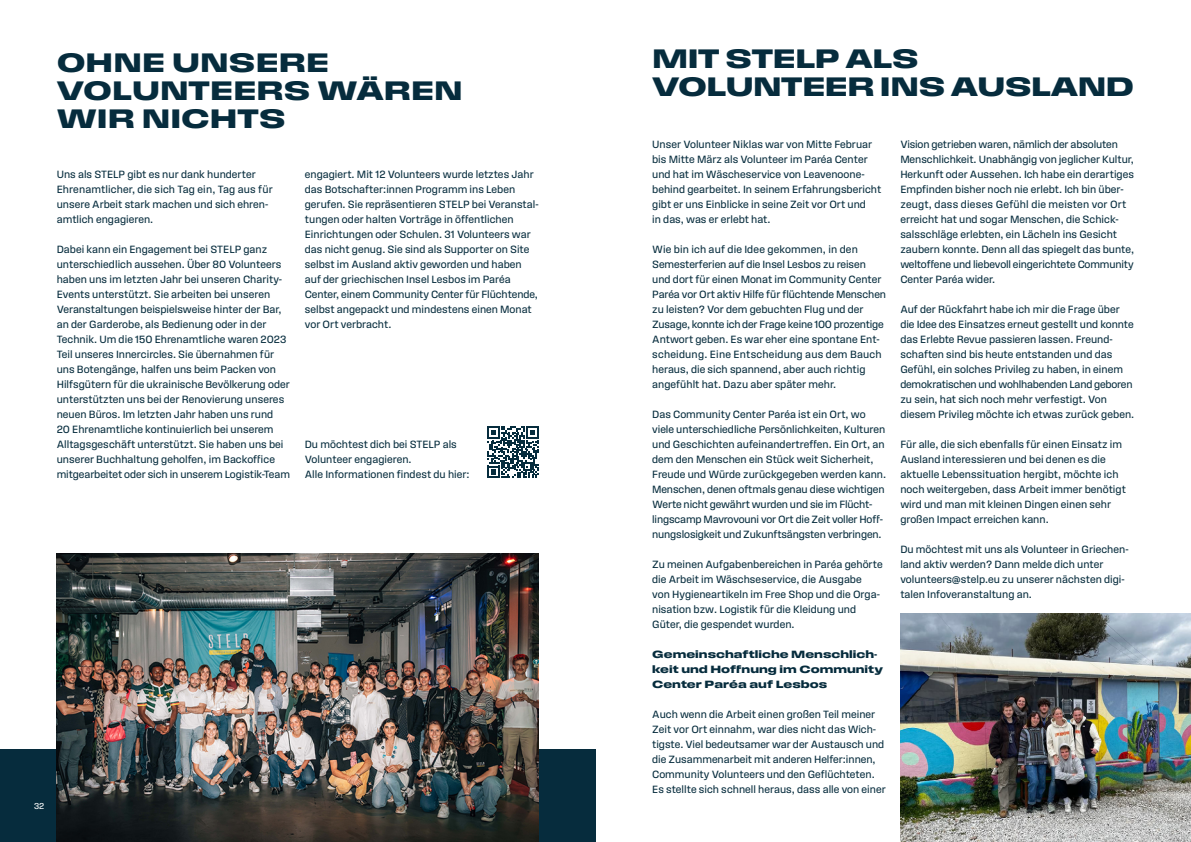
<style>
.page{position:relative;width:1191px;height:842px;background:#fff}
.page>*{position:absolute;margin:0;border:0;box-sizing:border-box;transform-origin:0 0}
.t1{font:28px/28px "Field Gothic No.84 Demi X Wide";letter-spacing:-.015em;color:#062c3d}
.t2{font:11px/15px "Field Gothic No.62";color:#062c3d}
.t3{font:11px/15px "Field Gothic No.84 Demi X Wide";color:#062c3d}
.t4{font:9px "Field Gothic No.62";color:#fff}
</style>
<div class="page">
<div style="left:0;top:750px;width:595px;height:92px;background:#062c3d"></div>
<img style="left:900px;top:613px;width:291px;height:229px">
<img style="left:57px;top:553px;width:482px;height:289px">
<svg style="left:487px;top:426px;width:52px;height:52px"></svg>
<p class="t4" style="left:34px;top:801px;width:12px">32</p>
<h1 class="t1" style="left:57px;top:48px;width:407px">OHNE UNSERE<br>VOLUNTEERS WÄREN<br>WIR NICHTS</h1>
<h1 class="t1" style="left:652px;top:44px;width:483px">MIT STELP ALS<br>VOLUNTEER INS AUSLAND</h1>
<p class="t2" style="left:652px;top:137px;width:231px">Unser Volunteer Niklas war von Mitte Februar bis Mitte März als Volunteer im Paréa Center und hat im Wäscheservice von Leavenoone&shy;behind gearbeitet. In seinem Erfahrungsbericht gibt er uns Einblicke in seine Zeit vor Ort und<br>in das, was er erlebt hat.</p>
<p class="t2" style="left:652px;top:242px;width:235px">Wie bin ich auf die Idee gekommen, in den Semesterferien auf die Insel Lesbos zu reisen und dort für einen Monat im Community Center Paréa vor Ort aktiv Hilfe für flüchtende Menschen zu leisten? Vor dem gebuchten Flug und der Zusage, konnte ich der Frage keine 100 prozentige Antwort geben. Es war eher eine spontane Ent&shy;scheidung. Eine Entscheidung aus dem Bauch heraus, die sich spannend, aber auch richtig angefühlt hat. Dazu aber später mehr.</p>
<p class="t2" style="left:652px;top:407px;width:235px">Das Community Center Paréa ist ein Ort, wo viele unterschiedliche Persönlichkeiten, Kulturen und Geschichten aufeinandertreffen. Ein Ort, an dem den Menschen ein Stück weit Sicherheit, Freude und Würde zurückgegeben werden kann.<br>Menschen, denen oftmals genau diese wichtigen Werte nicht gewährt wurden und sie im Flücht&shy;lingscamp Mavrovouni vor Ort die Zeit voller Hoff&shy;nungslosigkeit und Zukunftsängsten verbringen.</p>
<p class="t2" style="left:652px;top:557px;width:232px">Zu meinen Aufgabenbereichen in Paréa gehörte die Arbeit im Wäschseservice, die Ausgabe<br>von Hygieneartikeln im Free Shop und die Orga&shy;nisation bzw. Logistik für die Kleidung und Güter, die gespendet wurden.</p>
<p class="t3" style="left:652px;top:647px;width:232px">Gemeinschaftliche Menschlich&shy;keit und Hoffnung im Community<br>Center Paréa auf Lesbos</p>
<p class="t2" style="left:652px;top:707px;width:235px">Auch wenn die Arbeit einen großen Teil meiner Zeit vor Ort einnahm, war dies nicht das Wich&shy;tigste. Viel bedeutsamer war der Austausch und die Zusammenarbeit mit anderen Helfer:innen, Community Volunteers und den Geflüchteten.<br>Es stellte sich schnell heraus, dass alle von einer</p>
<p class="t2" style="left:900px;top:137px;width:235px">Vision getrieben waren, nämlich der absoluten Menschlichkeit. Unabhängig von jeglicher Kultur, Herkunft oder Aussehen. Ich habe ein derartiges Empfinden bisher noch nie erlebt. Ich bin über&shy;zeugt, dass dieses Gefühl die meisten vor Ort erreicht hat und sogar Menschen, die Schick&shy;salsschläge erlebten, ein Lächeln ins Gesicht zaubern konnte. Denn all das spiegelt das bunte, weltoffene und liebevoll eingerichtete Community Center Paréa wider.</p>
<p class="t2" style="left:900px;top:302px;width:235px">Auf der Rückfahrt habe ich mir die Frage über die Idee des Einsatzes erneut gestellt und konnte das Erlebte Revue passieren lassen. Freund&shy;schaften sind bis heute entstanden und das Gefühl, ein solches Privileg zu haben, in einem demokratischen und wohlhabenden Land geboren zu sein, hat sich noch mehr verfestigt. Von diesem Privileg möchte ich etwas zurück geben.</p>
<p class="t2" style="left:900px;top:437px;width:227px">Für alle, die sich ebenfalls für einen Einsatz im Ausland interessieren und bei denen es die aktuelle Lebenssituation hergibt, möchte ich noch weitergeben, dass Arbeit immer benötigt wird und man mit kleinen Dingen einen sehr großen Impact erreichen kann.</p>
<p class="t2" style="left:900px;top:542px;width:230px">Du möchtest mit uns als Volunteer in Griechen&shy;land aktiv werden? Dann melde dich unter volunteers@stelp.eu zu unserer nächsten digi&shy;talen Infoveranstaltung an.</p>
<p class="t2" style="left:57px;top:167px;width:217px">Uns als STELP gibt es nur dank hunderter Ehrenamtlicher, die sich Tag ein, Tag aus für unsere Arbeit stark machen und sich ehren&shy;amtlich engagieren.</p>
<p class="t2" style="left:57px;top:242px;width:235px">Dabei kann ein Engagement bei STELP ganz unterschiedlich aussehen. Über 80 Volunteers haben uns im letzten Jahr bei unseren Charity-Events unterstützt. Sie arbeiten bei unseren Veranstaltungen beispielsweise hinter der Bar, an der Garderobe, als Bedienung oder in der Technik. Um die 150 Ehrenamtliche waren 2023<br>Teil unseres Innercircles. Sie übernahmen für uns Botengänge, halfen uns beim Packen von Hilfsgütern für die ukrainische Bevölkerung oder unterstützten uns bei der Renovierung unseres neuen Büros. Im letzten Jahr haben uns rund<br>20 Ehrenamtliche kontinuierlich bei unserem Alltagsgeschäft unterstützt. Sie haben uns bei unserer Buchhaltung geholfen, im Backoffice mitgearbeitet oder sich in unserem Logistik-Team</p>
<p class="t2" style="left:305px;top:167px;width:235px">engagiert. Mit 12 Volunteers wurde letztes Jahr das Botschafter:innen Programm ins Leben gerufen. Sie repräsentieren STELP bei Veranstal&shy;tungen oder halten Vorträge in öffentlichen Einrichtungen oder Schulen. 31 Volunteers war das nicht genug. Sie sind als Supporter on Site selbst im Ausland aktiv geworden und haben auf der griechischen Insel Lesbos im Paréa Center, einem Community Center für Flüchtende, selbst angepackt und mindestens einen Monat vor Ort verbracht.</p>
<p class="t2" style="left:305px;top:437px;width:166px">Du möchtest dich bei STELP als<br>Volunteer engagieren.<br>Alle Informationen findest du hier:</p>
</div>
